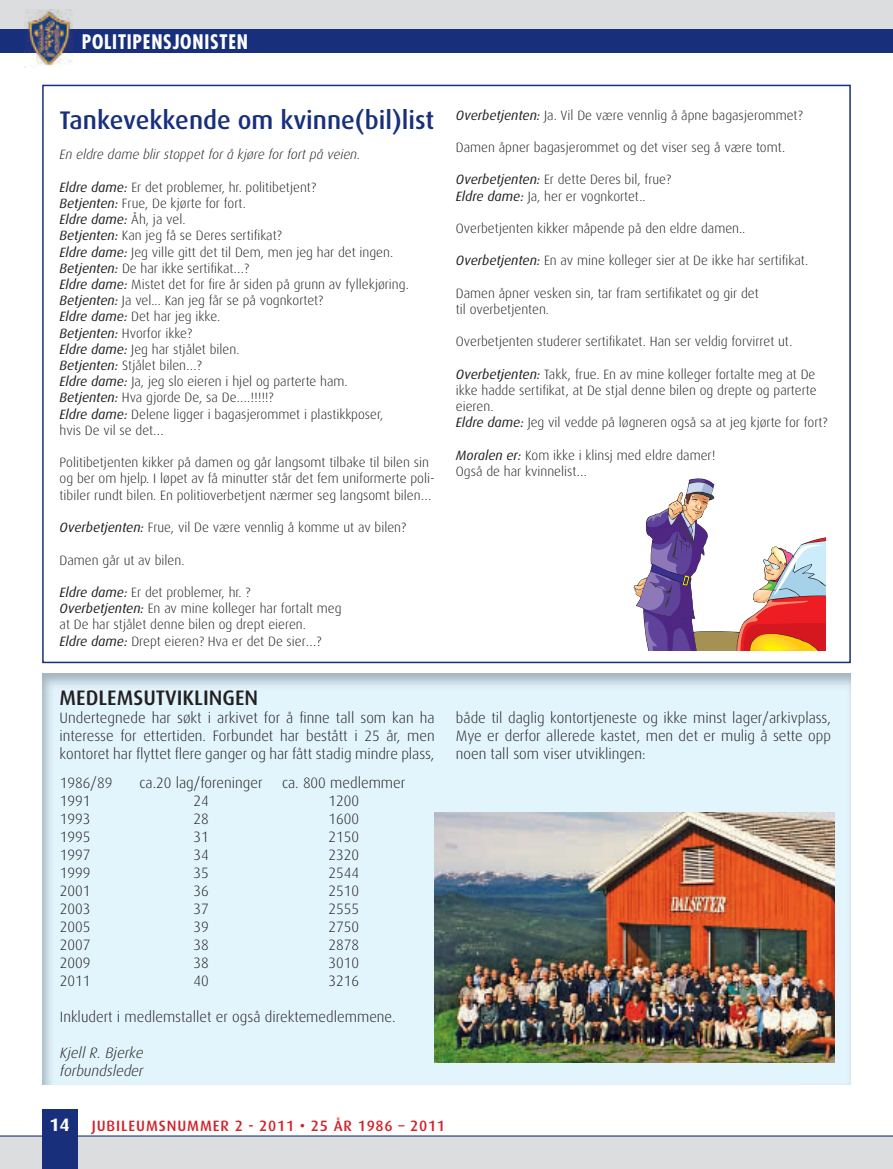
<style>
.page{position:relative;width:893px;height:1169px;background:#fff}
.page>*{position:absolute;margin:0;border:0;box-sizing:border-box;transform-origin:0 0}
.t1{font:500 25.5px "Dax OT";color:#18307c}
.t2{font:500 21px "Dax OT";color:#231f20}
.t3{font:700 condensed 19.5px "Futura";letter-spacing:.04em;color:#fff}
.t4{font:300 15px/18px "Dax OT";color:#231f20;text-align:justify}
.t5{font:500 15px "Dax OT";letter-spacing:.06em;color:#d1232a}
.t6{font:italic 300 15px/18px "Dax OT";color:#231f20}
.t7{font:300 13.5px/16.2px "Dax OT";color:#231f20}
.t8{font:italic 300 13.5px "Dax OT";color:#231f20}
.s1{font-weight:400;font-style:italic}
.s2{font-weight:700;font-size:18px;color:#fff}
</style>
<div class="page">
<div style="left:0;top:1135px;width:892px;height:34px;background:#dcdddf"></div>
<div style="left:0;top:0;width:892px;height:39px;background:#dcdddf"></div>
<div style="left:0;top:29px;width:892px;height:24px;background:#18307c"></div>
<img style="left:25px;top:10px;width:48px;height:58px">
<div style="left:42px;top:1109px;width:36px;height:60px;background:#18307c"></div>
<hr style="left:0;top:1135px;width:892px;height:1px;background:#18307c">
<div style="left:42px;top:674px;width:808px;height:410px;background:#e2f4fc"></div>
<img style="left:434px;top:812px;width:400px;height:250px">
<svg style="left:633px;top:478px;width:191px;height:172px"></svg>
<h3 class="t3" style="left:82px;top:29px;width:168px">POLITIPENSJONISTEN</h3>
<h1 class="t1" style="left:60px;top:96px;width:376px">Tankevekkende om kvinne(bil)list</h1>
<p class="t8" style="left:60px;top:142px;width:302px">En eldre dame blir stoppet for å kjøre for fort på veien.</p>
<p class="t7" style="left:60px;top:176px;width:350px"><span class="s1">Eldre dame:</span> Er det problemer, hr. politibetjent?<br><span class="s1">Betjenten:</span> Frue, De kjørte for fort.<br><span class="s1">Eldre dame:</span> Åh, ja vel.<br><span class="s1">Betjenten:</span> Kan jeg få se Deres sertifikat?<br><span class="s1">Eldre dame:</span> Jeg ville gitt det til Dem, men jeg har det ingen.<br><span class="s1">Betjenten:</span> De har ikke sertifikat…?<br><span class="s1">Eldre dame:</span> Mistet det for fire år siden på grunn av fyllekjøring.<br><span class="s1">Betjenten:</span> Ja vel... Kan jeg får se på vognkortet?<br><span class="s1">Eldre dame:</span> Det har jeg ikke.<br><span class="s1">Betjenten:</span> Hvorfor ikke?<br><span class="s1">Eldre dame:</span> Jeg har stjålet bilen.<br><span class="s1">Betjenten:</span> Stjålet bilen…?<br><span class="s1">Eldre dame:</span> Ja, jeg slo eieren i hjel og parterte ham.<br><span class="s1">Betjenten:</span> Hva gjorde De, sa De….!!!!!?<br><span class="s1">Eldre dame:</span> Delene ligger i bagasjerommet i plastikkposer,<br>hvis De vil se det…</p>
<p class="t7" style="left:60px;top:452px;width:376px">Politibetjenten kikker på damen og går langsomt tilbake til bilen sin og ber om hjelp. I løpet av få minutter står det fem uniformerte poli&shy;tibiler rundt bilen. En politioverbetjent nærmer seg langsomt bilen…</p>
<p class="t7" style="left:60px;top:517px;width:348px"><span class="s1">Overbetjenten:</span> Frue, vil De være vennlig å komme ut av bilen?</p>
<p class="t7" style="left:60px;top:549px;width:126px">Damen går ut av bilen.</p>
<p class="t7" style="left:60px;top:581px;width:283px"><span class="s1">Eldre dame:</span> Er det problemer, hr. ?<br><span class="s1">Overbetjenten:</span> En av mine kolleger har fortalt meg at De har stjålet denne bilen og drept eieren.<br><span class="s1">Eldre dame:</span> Drept eieren? Hva er det De sier…?</p>
<p class="t7" style="left:455px;top:104px;width:348px"><span class="s1">Overbetjenten:</span> Ja. Vil De være vennlig å åpne bagasjerommet?</p>
<p class="t7" style="left:455px;top:137px;width:331px">Damen åpner bagasjerommet og det viser seg å være tomt.</p>
<p class="t7" style="left:455px;top:169px;width:216px"><span class="s1">Overbetjenten:</span> Er dette Deres bil, frue?<br><span class="s1">Eldre dame:</span> Ja, her er vognkortet..</p>
<p class="t7" style="left:455px;top:218px;width:291px">Overbetjenten kikker måpende på den eldre damen..</p>
<p class="t7" style="left:455px;top:250px;width:354px"><span class="s1">Overbetjenten:</span> En av mine kolleger sier at De ikke har sertifikat.</p>
<p class="t7" style="left:455px;top:282px;width:304px">Damen åpner vesken sin, tar fram sertifikatet og gir det til overbetjenten.</p>
<p class="t7" style="left:455px;top:331px;width:338px">Overbetjenten studerer sertifikatet. Han ser veldig forvirret ut.</p>
<p class="t7" style="left:455px;top:363px;width:373px"><span class="s1">Overbetjenten:</span> Takk, frue. En av mine kolleger fortalte meg at De ikke hadde sertifikat, at De stjal denne bilen og drepte og parterte eieren.<br><span class="s1">Eldre dame:</span> Jeg vil vedde på løgneren også sa at jeg kjørte for fort?</p>
<p class="t7" style="left:455px;top:444px;width:261px"><span class="s1">Moralen er:</span> Kom ikke i klinsj med eldre damer!<br>Også de har kvinnelist…</p>
<h2 class="t2" style="left:60px;top:677px;width:200px">MEDLEMSUTVIKLINGEN</h2>
<p class="t4" style="left:60px;top:706px;width:376px">Undertegnede har søkt i arkivet for å finne tall som kan ha interesse for ettertiden. Forbundet har bestått i 25 år, men kontoret har flyttet flere ganger og har fått stadig mindre plass,</p>
<p class="t4" style="left:455px;top:706px;width:376px">både til daglig kontortjeneste og ikke minst lager/arkivplass, Mye er derfor allerede kastet, men det er mulig å sette opp noen tall som viser utviklingen:</p>
<p class="t4" style="left:60px;top:771px;width:54px">1986/89</p>
<p class="t4" style="left:139px;top:771px;width:125px">ca.20 lag/foreninger</p>
<p class="t4" style="left:282px;top:771px;width:125px">ca. 800 medlemmer</p>
<p class="t4" style="left:60px;top:789px;width:32px">1991</p>
<p class="t4" style="left:193px;top:789px;width:17px">24</p>
<p class="t4" style="left:328px;top:789px;width:32px">1200</p>
<p class="t4" style="left:60px;top:807px;width:32px">1993</p>
<p class="t4" style="left:193px;top:807px;width:17px">28</p>
<p class="t4" style="left:328px;top:807px;width:32px">1600</p>
<p class="t4" style="left:60px;top:825px;width:32px">1995</p>
<p class="t4" style="left:193px;top:825px;width:17px">31</p>
<p class="t4" style="left:328px;top:825px;width:32px">2150</p>
<p class="t4" style="left:60px;top:843px;width:32px">1997</p>
<p class="t4" style="left:193px;top:843px;width:17px">34</p>
<p class="t4" style="left:328px;top:843px;width:32px">2320</p>
<p class="t4" style="left:60px;top:861px;width:32px">1999</p>
<p class="t4" style="left:193px;top:861px;width:17px">35</p>
<p class="t4" style="left:328px;top:861px;width:32px">2544</p>
<p class="t4" style="left:60px;top:879px;width:32px">2001</p>
<p class="t4" style="left:193px;top:879px;width:17px">36</p>
<p class="t4" style="left:328px;top:879px;width:32px">2510</p>
<p class="t4" style="left:60px;top:897px;width:32px">2003</p>
<p class="t4" style="left:193px;top:897px;width:17px">37</p>
<p class="t4" style="left:328px;top:897px;width:32px">2555</p>
<p class="t4" style="left:60px;top:915px;width:32px">2005</p>
<p class="t4" style="left:193px;top:915px;width:17px">39</p>
<p class="t4" style="left:328px;top:915px;width:32px">2750</p>
<p class="t4" style="left:60px;top:933px;width:32px">2007</p>
<p class="t4" style="left:193px;top:933px;width:17px">38</p>
<p class="t4" style="left:328px;top:933px;width:32px">2878</p>
<p class="t4" style="left:60px;top:950px;width:32px">2009</p>
<p class="t4" style="left:193px;top:950px;width:17px">38</p>
<p class="t4" style="left:328px;top:950px;width:32px">3010</p>
<p class="t4" style="left:60px;top:968px;width:32px">2011</p>
<p class="t4" style="left:193px;top:968px;width:17px">40</p>
<p class="t4" style="left:328px;top:968px;width:32px">3216</p>
<p class="t4" style="left:60px;top:1004px;width:337px">Inkludert i medlemstallet er også direktemedlemmene.</p>
<p class="t6" style="left:60px;top:1040px;width:85px">Kjell R. Bjerke forbundsleder</p>
<p class="t5" style="left:49px;top:1111px;width:397px"><span class="s2">14</span> JUBILEUMSNUMMER 2 - 2011 • 25 ÅR 1986 – 2011</p>
</div>
